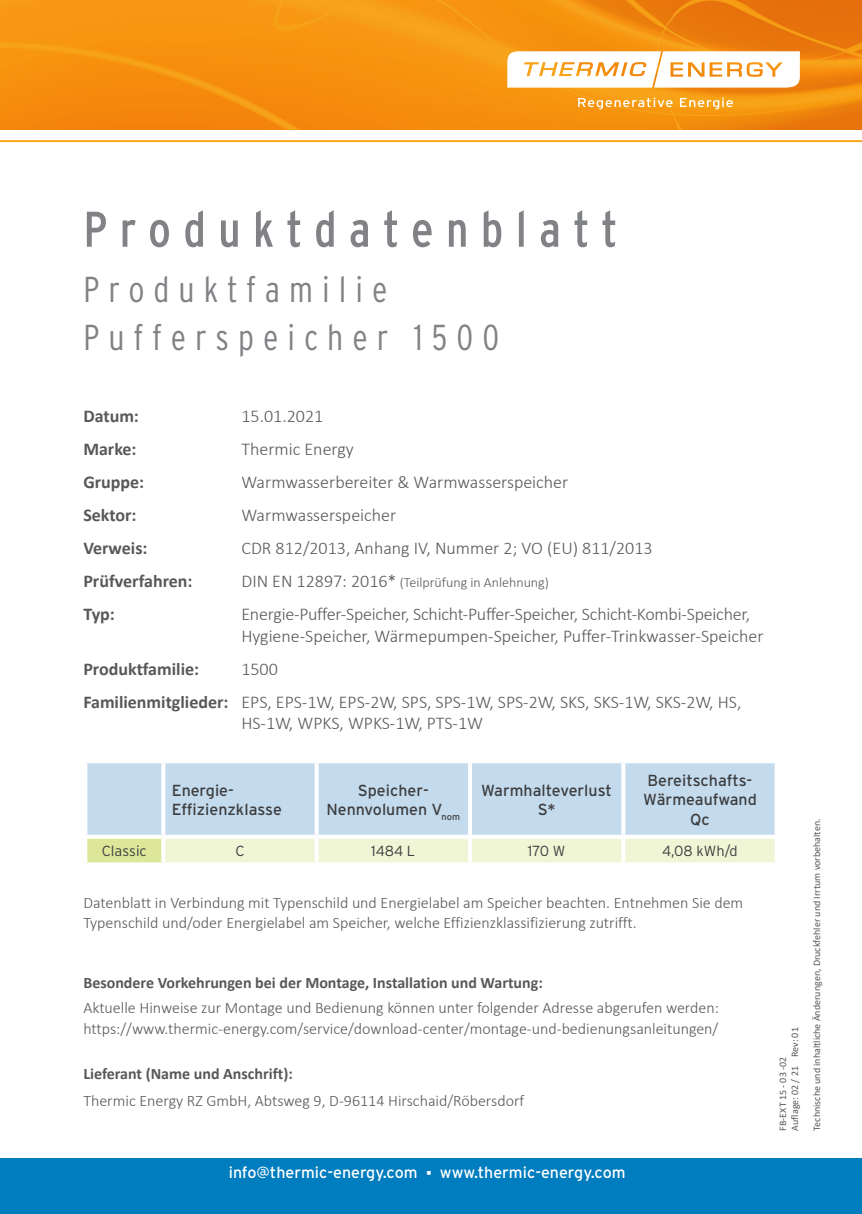
<style>
.page{position:relative;width:862px;height:1214px;background:#fff}
.page>*{position:absolute;margin:0;border:0;box-sizing:border-box;transform-origin:0 0}
.t1{font:condensed 50px "Interstate";letter-spacing:.25em;color:#808285}
.t2{font:300 condensed 36px/48.8px "Interstate";letter-spacing:.25em;color:#808285}
.t3{font:300 18px/21.6px "Calibri";color:#57585a}
.t4{font:700 18px "Calibri";color:#57585a}
.t5{font:300 16px/19.2px "Calibri";color:#57585a}
.t6{font:16px/19.2px "Interstate";color:#3e3e3f;text-align:center}
.t7{font:700 16px "Calibri";color:#57585a}
.t8{font:16px "Interstate";color:#fff}
.t9{font:300 14.6px "Interstate";color:#3e3e3f}
.t10{font:300 14px "Calibri";color:#57585a}
.t11{font:10px/12px "Calibri";color:#57585a}
.s1{font-size:18px}
.s2{font-weight:700}
.s3{font-family:"Calibri"}
</style>
<div class="page">
<div style="left:0;top:1158px;width:862px;height:55px;background:#007dbe"></div>
<img style="left:0;top:0;width:862px;height:129px">
<hr style="left:0;top:140px;width:862px;height:2px;background:#f9a51b">
<svg style="left:578px;top:97px;width:94px;height:12px"></svg>
<svg style="left:680px;top:98px;width:53px;height:11px"></svg>
<svg style="left:507px;top:51px;width:293px;height:37px"></svg>
<div style="left:87px;top:763px;width:687px;height:71px;background:#c4dbee"></div>
<div style="left:85px;top:836px;width:78px;height:28px;background:#dde799"></div>
<div style="left:165px;top:838px;width:609px;height:24px;background:#f0f5d5"></div>
<svg style="left:161px;top:763px;width:4px;height:71px"></svg>
<svg style="left:315px;top:763px;width:4px;height:71px"></svg>
<hr style="left:468px;top:763px;width:4px;height:71px;background:#fff">
<svg style="left:621px;top:763px;width:4px;height:71px"></svg>
<svg style="left:774px;top:763px;width:2px;height:71px"></svg>
<svg style="left:85px;top:834px;width:78px;height:4px"></svg>
<hr style="left:83px;top:838px;width:4px;height:24px;background:#fff">
<svg style="left:163px;top:834px;width:154px;height:2px"></svg>
<svg style="left:161px;top:838px;width:2px;height:24px"></svg>
<svg style="left:85px;top:862px;width:78px;height:2px"></svg>
<svg style="left:164px;top:862px;width:153px;height:1px"></svg>
<svg style="left:317px;top:834px;width:153px;height:1px"></svg>
<svg style="left:315px;top:838px;width:4px;height:24px"></svg>
<svg style="left:317px;top:862px;width:153px;height:1px"></svg>
<svg style="left:470px;top:834px;width:153px;height:1px"></svg>
<hr style="left:468px;top:838px;width:4px;height:24px;background:#fff">
<svg style="left:470px;top:862px;width:153px;height:1px"></svg>
<svg style="left:623px;top:834px;width:153px;height:2px"></svg>
<svg style="left:621px;top:838px;width:4px;height:24px"></svg>
<svg style="left:623px;top:862px;width:153px;height:1px"></svg>
<svg style="left:774px;top:838px;width:1px;height:24px"></svg>
<h1 class="t1" style="left:83px;top:199px;width:535px">Produktdatenblatt</h1>
<h2 class="t2" style="left:83px;top:264px;width:417px">Produktfamilie<br>Pufferspeicher 1500</h2>
<p class="t4" style="left:83px;top:403px;width:57px">Datum:</p>
<p class="t3" style="left:241px;top:405px;width:83px">15.01.2021</p>
<p class="t4" style="left:83px;top:436px;width:55px">Marke:</p>
<p class="t3" style="left:241px;top:438px;width:114px">Thermic Energy</p>
<p class="t4" style="left:83px;top:469px;width:62px">Gruppe:</p>
<p class="t3" style="left:241px;top:471px;width:328px">Warmwasserbereiter &amp; Warmwasserspeicher</p>
<p class="t4" style="left:83px;top:502px;width:55px">Sektor:</p>
<p class="t3" style="left:241px;top:504px;width:156px">Warmwasserspeicher</p>
<p class="t4" style="left:83px;top:535px;width:66px">Verweis:</p>
<p class="t3" style="left:241px;top:537px;width:413px">CDR 812/2013, Anhang IV, Nummer 2; VO (EU) 811/2013</p>
<p class="t4" style="left:83px;top:568px;width:111px">Prüfverfahren:</p>
<p class="t10" style="left:241px;top:573px;width:309px"><span class="s1">DIN EN 12897: 2016*</span> (Teilprüfung in Anlehnung)</p>
<p class="t4" style="left:83px;top:601px;width:33px">Typ:</p>
<p class="t3" style="left:241px;top:603px;width:523px">Energie-Puffer-Speicher, Schicht-Puffer-Speicher, Schicht-Kombi-Speicher,<br>Hygiene-Speicher, Wärmepumpen-Speicher, Puffer-Trinkwasser-Speicher</p>
<p class="t4" style="left:83px;top:656px;width:117px">Produktfamilie:</p>
<p class="t3" style="left:83px;top:652px;width:659px;line-height:33px;text-indent:158px">1500<br><span class="s2">Familienmitglieder:</span> EPS, EPS-1W, EPS-2W, SPS, SPS-1W, SPS-2W, SKS, SKS-1W, SKS-2W, HS,</p>
<p class="t3" style="left:241px;top:712px;width:243px">HS-1W, WPKS, WPKS-1W, PTS-1W</p>
<p class="t6" style="left:172px;top:780px;width:112px;text-align:left">Energie-<br>Effizienzklasse</p>
<p class="t6" style="left:326px;top:780px;width:135px">Speicher-<br>Nennvolumen V<sub>nom</sub></p>
<p class="t6" style="left:481px;top:780px;width:132px">Warmhalteverlust<br>S*</p>
<p class="t6" style="left:643px;top:770px;width:115px">Bereitschafts-<br>Wärmeaufwand<br>Qc</p>
<p class="t9" style="left:102px;top:843px;width:47px">Classic</p>
<p class="t9" style="left:235px;top:843px;width:11px">C</p>
<p class="t9" style="left:371px;top:843px;width:46px">1484 L</p>
<p class="t9" style="left:528px;top:843px;width:39px">170 W</p>
<p class="t9" style="left:662px;top:843px;width:77px">4,08 kWh/d</p>
<p class="t5" style="left:83px;top:893px;width:661px">Datenblatt in Verbindung mit Typenschild und Energielabel am Speicher beachten. Entnehmen Sie dem<br>Typenschild und/oder Energielabel am Speicher, welche Effizienzklassifizierung zutrifft.</p>
<p class="t7" style="left:83px;top:971px;width:461px">Besondere Vorkehrungen bei der Montage, Installation und Wartung:</p>
<p class="t5" style="left:83px;top:996px;width:637px;line-height:21.6px">Aktuelle Hinweise zur Montage und Bedienung können unter folgender Adresse abgerufen werden: https://www.thermic-energy.com/service/download-center/montage-und-bedienungsanleitungen/</p>
<p class="t7" style="left:83px;top:1061px;width:211px">Lieferant (Name und Anschrift):</p>
<p class="t5" style="left:83px;top:1090px;width:442px">Thermic Energy RZ GmbH, Abtsweg 9, D-96114 Hirschaid/Röbersdorf</p>
<p class="t8" style="left:229px;top:1163px;width:398px">info@thermic-energy.com <span class="s3">▪</span> www.thermic-energy.com</p>
<p class="t11" style="left:776px;top:1130px;width:105px;rotate:-90deg">FB-EXT 15 - 03 -02<br>Auflage: 02 / 21 Rev: 01</p>
<p class="t11" style="left:810px;top:1130px;width:313px;rotate:-90deg">Technische und inhaltliche Änderungen, Druckfehler und Irrtum vorbehalten.</p>
</div>
